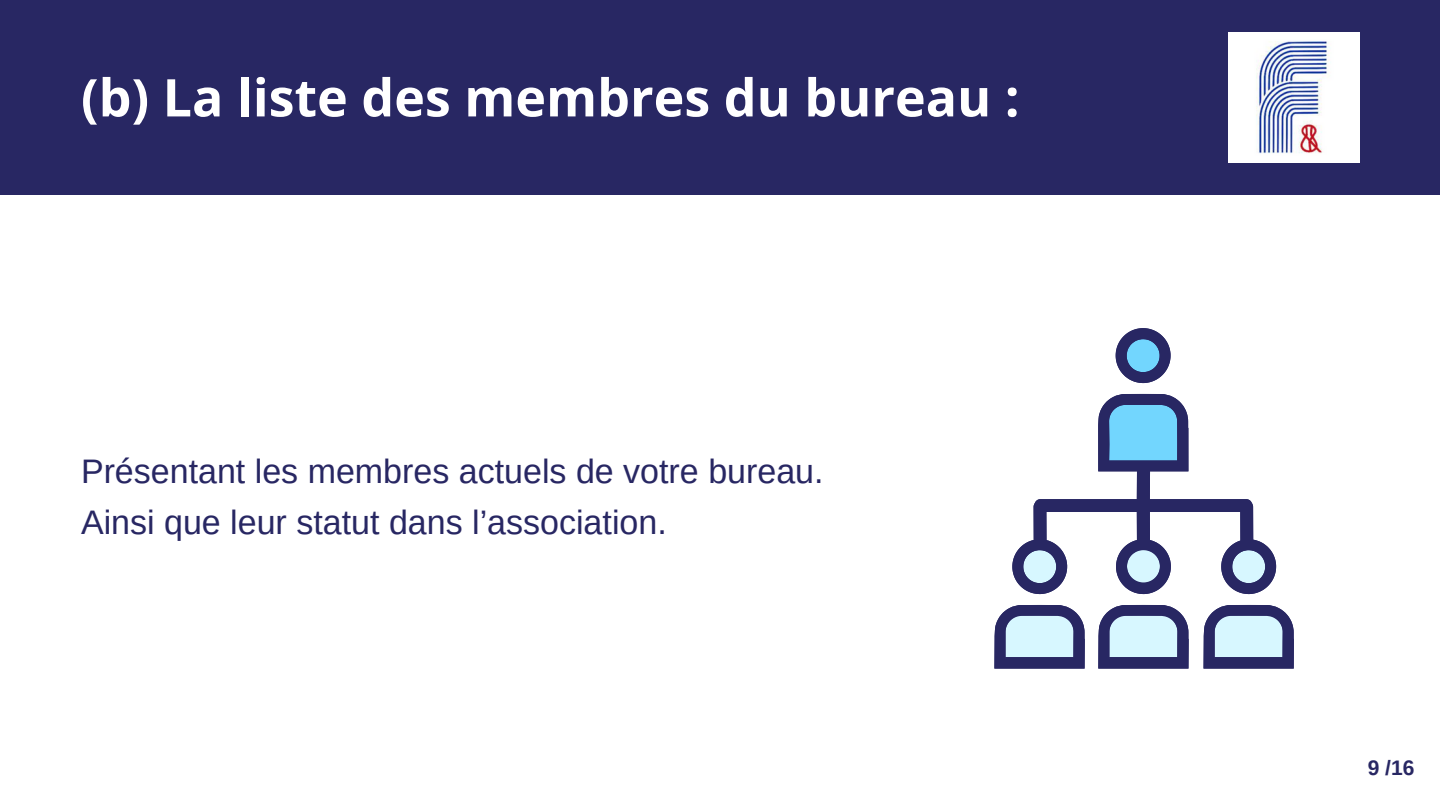
<style>
.page{position:relative;width:1440px;height:810px;background:#fff}
.page>*{position:absolute;margin:0;border:0;box-sizing:border-box;transform-origin:0 0}
.t1{font:700 52px "Open Sans";color:#fff}
.t2{font:34px/51.8px "Arimo";color:#282763}
.t3{font:700 21px "Arimo";color:#282763}
</style>
<div class="page">
<div style="left:0;top:0;width:1440px;height:195px;background:#282763"></div>
<img style="left:1229px;top:32px;width:130px;height:131px">
<svg style="left:994px;top:328px;width:300px;height:340px"></svg>
<h2 class="t1" style="left:81px;top:61px;width:940px">(b) La liste des membres du bureau :</h2>
<p class="t2" style="left:81px;top:445px;width:744px">Présentant les membres actuels de votre bureau.<br>Ainsi que leur statut dans l’association.</p>
<p class="t3" style="left:1368px;top:756px;width:48px">9 /16</p>
</div>
